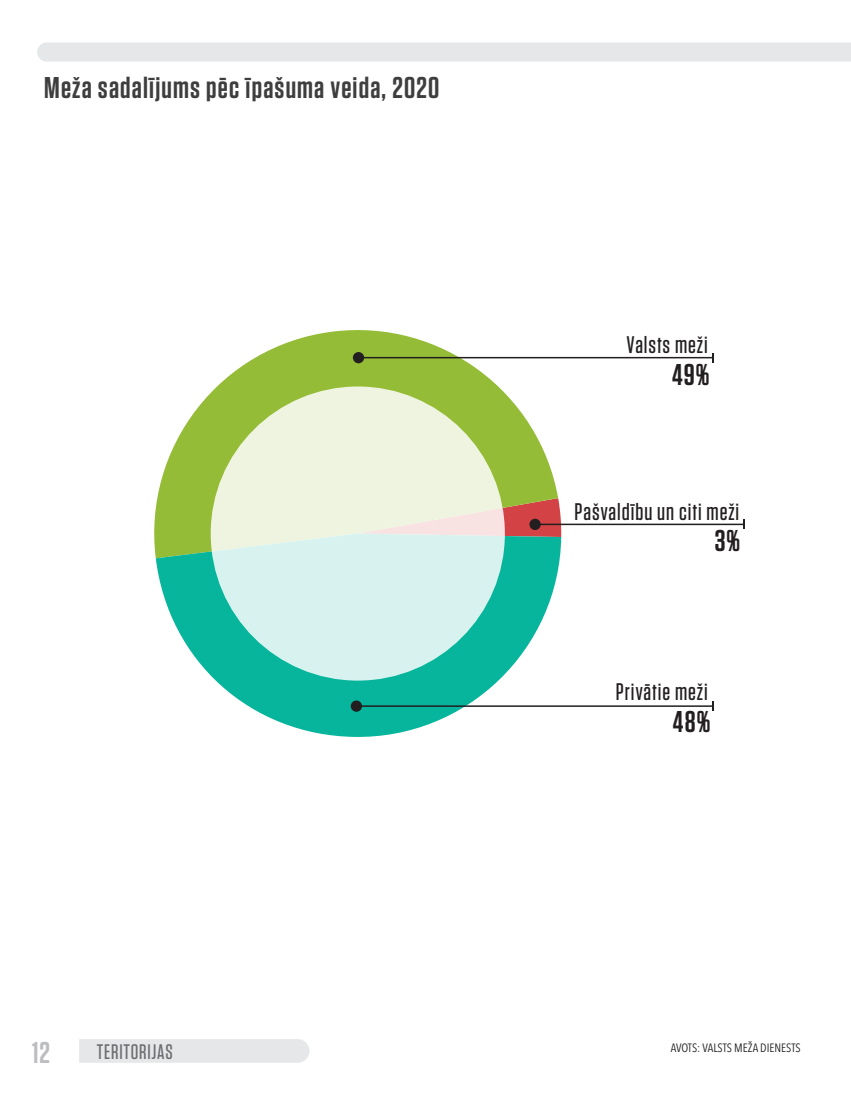
<style>
.page{position:relative;width:851px;height:1106px;background:#fff}
.page>*{position:absolute;margin:0;border:0;box-sizing:border-box;transform-origin:0 0}
.t1{font:600 30px "Tungsten";letter-spacing:.04em;color:#3e3e3f}
.t2{font:600 30px "Tungsten";color:#231f20}
.t3{font:600 30px "Tungsten";color:#bcbdc0}
.t4{font:500 24px "Tungsten";letter-spacing:.04em;color:#231f20}
.t5{font:500 21px "Tungsten";letter-spacing:.04em;color:#6c6d70}
.t6{font:condensed 12px "Avenir Next LT Pro";color:#231f20}
</style>
<div class="page">
<div style="left:79px;top:1039px;width:230px;height:23px;background:#e6e7e9"></div>
<div style="left:37px;top:43px;width:813px;height:19px;background:#e6e7e9"></div>
<svg style="left:154px;top:330px;width:404px;height:228px;fill:#95bc36"></svg>
<svg style="left:156px;top:533px;width:405px;height:204px;fill:#06b59c"></svg>
<hr style="left:358px;top:357px;width:355px;height:1px;background:#231f20">
<div style="left:353px;top:352px;width:11px;height:11px;background:#231f20;border-radius:50%"></div>
<hr style="left:534px;top:523px;width:209px;height:2px;background:#231f20">
<div style="left:529px;top:519px;width:11px;height:11px;background:#231f20;border-radius:50%"></div>
<svg style="left:742px;top:519px;width:2px;height:10px"></svg>
<hr style="left:356px;top:705px;width:357px;height:2px;background:#231f20">
<div style="left:350px;top:700px;width:12px;height:11px;background:#231f20;border-radius:50%"></div>
<svg style="left:211px;top:386px;width:294px;height:294px;background:#e3f2e6"></svg>
<p class="t1" style="left:44px;top:71px;width:396px">Meža sadalījums pēc īpašuma veida, 2020</p>
<p class="t4" style="left:626px;top:332px;width:83px">Valsts meži</p>
<p class="t2" style="left:672px;top:358px;width:39px">49%</p>
<p class="t4" style="left:574px;top:499px;width:166px">Pašvaldību un citi meži</p>
<p class="t2" style="left:714px;top:525px;width:27px">3%</p>
<p class="t4" style="left:615px;top:679px;width:93px">Privātie meži</p>
<p class="t2" style="left:672px;top:706px;width:39px">48%</p>
<p class="t3" style="left:32px;top:1036px;width:19px">12</p>
<p class="t5" style="left:97px;top:1040px;width:77px">TERITORIJAS</p>
<p class="t6" style="left:670px;top:1040px;width:131px">AVOTS: VALSTS MEŽA DIENESTS</p>
</div>
